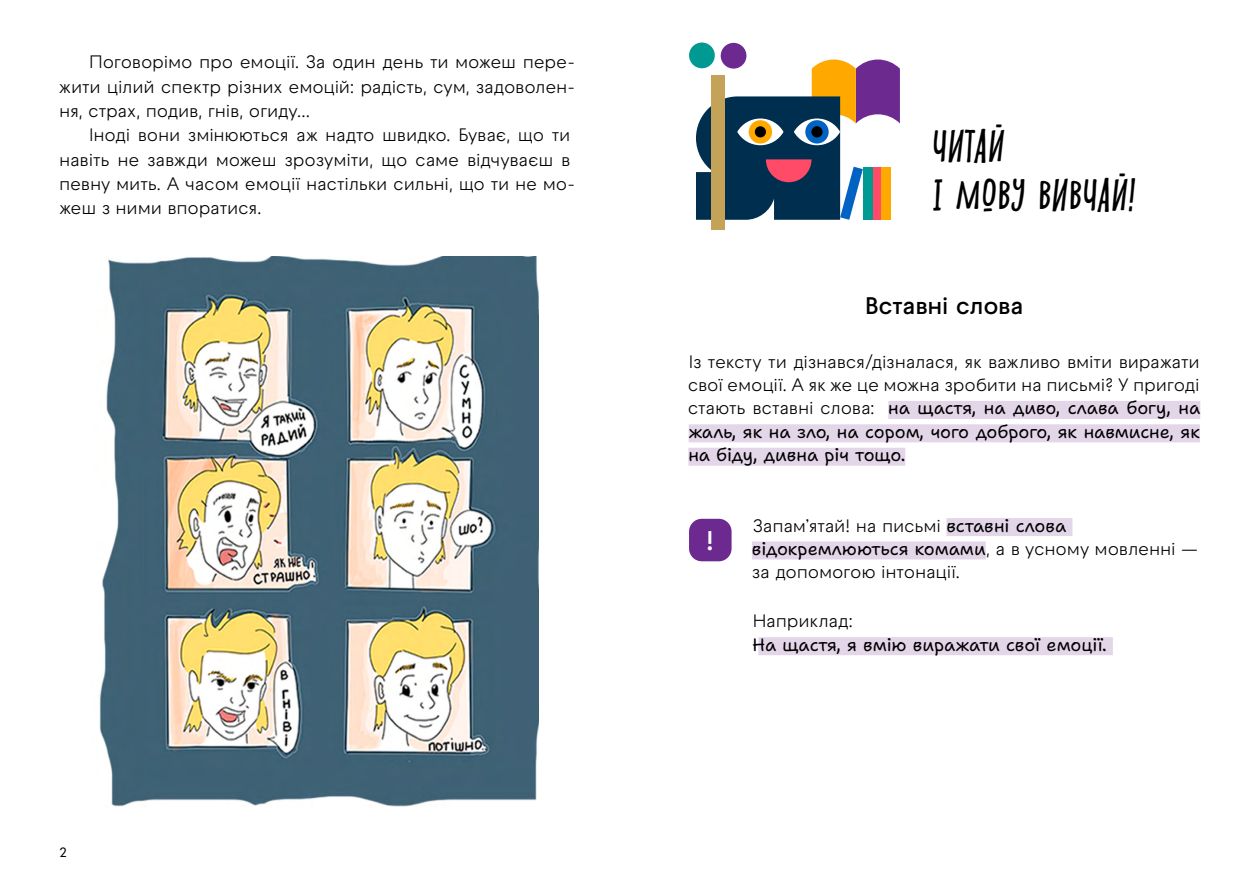
<style>
.page{position:relative;width:1259px;height:893px;background:#fff}
.page>*{position:absolute;margin:0;border:0;box-sizing:border-box;transform-origin:0 0}
.t1{font:italic 39px/48.8px "Shnobel";letter-spacing:-.02em;color:#000}
.t2{font:600 27px "Raptor V3 Premium";color:#fff}
.t3{font:600 24px "Raptor V3 Premium";letter-spacing:-.01em;color:#000}
.t4{font:18px/24.3px "Raptor V3 Premium";letter-spacing:-.01em;color:#000}
.t5{font:18px/23.4px "Shantell Sans";letter-spacing:-.005em;color:#000;text-align:justify}
.t6{font:500 13.5px "Raptor V3 Premium";color:#000}
.s1{font-family:"Raptor V3 Premium"}
.s2{font-family:"Shantell Sans"}
</style>
<div class="page">
<img style="left:99px;top:256px;width:439px;height:551px">
<div style="left:888px;top:401px;width:312px;height:18px;background:#e4d6e9"></div>
<div style="left:688px;top:424px;width:512px;height:18px;background:#e4d6e9"></div>
<div style="left:688px;top:448px;width:217px;height:18px;background:#e4d6e9"></div>
<div style="left:711px;top:75px;width:13px;height:155px;background:#c4a358"></div>
<div style="left:689px;top:43px;width:26px;height:25px;background:#009a92;border-radius:50%"></div>
<div style="left:720px;top:43px;width:26px;height:26px;background:#6c2990;border-radius:50%"></div>
<svg style="left:696px;top:60px;width:204px;height:160px"></svg>
<div style="left:881px;top:167px;width:10px;height:53px;background:#ffa800"></div>
<div style="left:946px;top:518px;width:126px;height:18px;background:#e4d6e9"></div>
<div style="left:752px;top:541px;width:233px;height:18px;background:#e4d6e9"></div>
<div style="left:758px;top:637px;width:355px;height:18px;background:#e4d6e9"></div>
<div style="left:689px;top:519px;width:42px;height:42px;background:#6c2990;border-radius:13px"></div>
<p class="t4" style="left:59px;top:50px;width:517px;text-align:justify;text-indent:30px">Поговорімо про емоції. За один день ти можеш пере&shy;жити цілий спектр різних емоцій: радість, сум, задоволен&shy;ня, страх, подив, гнів, огиду…</p>
<p class="t4" style="left:59px;top:123px;width:517px;text-indent:30px">Іноді вони змінюються аж надто швидко. Буває, що ти навіть не завжди можеш зрозуміти, що саме відчуваєш в певну мить. А часом емоції настільки сильні, що ти не мо&shy;жеш з ними впоратися.</p>
<h1 class="t1" style="left:931px;top:121px;width:204px">ЧИТАЙ<br>І МОВУ ВИВЧАЙ!</h1>
<h3 class="t3" style="left:865px;top:289px;width:160px">Вставні слова</h3>
<p class="t4" style="left:688px;top:350px;width:513px;line-height:23.4px">Із тексту ти дізнався/дізналася, як важливо вміти виражати свої емоції. А як же це можна зробити на письмі? У пригоді</p>
<p class="t5" style="left:688px;top:396px;width:514px"><span class="s1">стають вставні слова:</span> на щастя, на диво, слава богу, на жаль, як на зло, на сором, чого доброго, як навмисне, як на біду, дивна річ тощо.</p>
<p class="t6" style="left:60px;top:843px;width:9px">2</p>
<h2 class="t2" style="left:706px;top:520px;width:10px">!</h2>
<p class="t4" style="left:753px;top:513px;width:315px">Запам’ятай! на письмі <span class="s2">вставні слова</span></p>
<p class="t5" style="left:752px;top:537px;width:448px">відокремлюються комами<span class="s1">, а в усному мовленні —</span></p>
<p class="t4" style="left:752px;top:560px;width:210px">за допомогою інтонації.</p>
<p class="t4" style="left:752px;top:609px;width:102px">Наприклад:</p>
<p class="t5" style="left:752px;top:633px;width:356px">На щастя, я вмію виражати свої емоції.</p>
</div>
